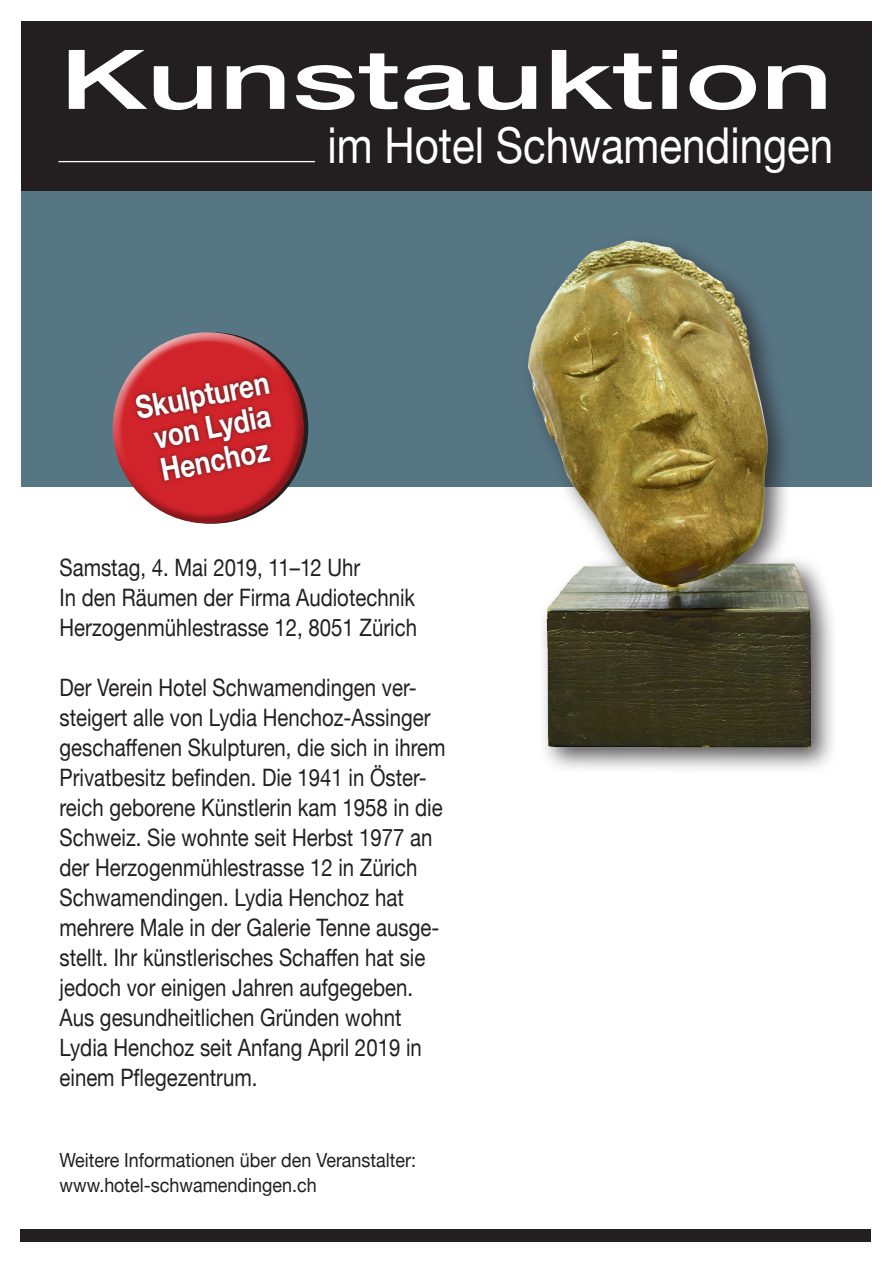
<style>
.page{position:relative;width:893px;height:1263px;background:#fff}
.page>*{position:absolute;margin:0;border:0;box-sizing:border-box;transform-origin:0 0}
.t1{font:500 82.5px "Helvetica Neue";color:#fff;scale:1.54 1}
.t2{font:49.5px "Helvetica Neue";color:#fff;scale:.85 1}
.t3{font:700 31.5px/33px "Helvetica Neue";color:#fff;text-align:center;scale:.83 1}
.t4{font:24px/30px "Helvetica Neue";color:#231f20;scale:.85 1}
.t5{font:19.5px/25.5px "Helvetica Neue";color:#231f20;scale:.92 1}
</style>
<div class="page">
<div style="left:21px;top:21px;width:851px;height:170px;background:#231f20"></div>
<hr style="left:58px;top:161px;width:257px;height:1px;background:#fff">
<div style="left:21px;top:191px;width:851px;height:296px;background:#577684"></div>
<div style="left:111px;top:330px;width:187px;height:149px;background:#fff;opacity:.75"></div>
<div style="left:116px;top:365px;width:188px;height:160px;background:#231f20;opacity:.4"></div>
<div style="left:132px;top:373px;width:144px;height:112px;background:#231f20;opacity:.75"></div>
<div style="left:21px;top:1229px;width:850px;height:13px;background:#231f20"></div>
<div style="left:519px;top:232px;width:319px;height:542px;background:#231f20;opacity:.75"></div>
<img style="left:519px;top:232px;width:319px;height:527px">
<h1 class="t1" style="left:59px;top:13px;width:504px">Kunstauktion</h1>
<h2 class="t2" style="left:327px;top:110px;width:597px">im Hotel Schwamendingen</h2>
<h3 class="t3" style="left:133px;top:392px;width:164px;rotate:-11deg">Skulpturen von Lydia<br>Henchoz</h3>
<p class="t4" style="left:60px;top:553px;width:422px">Samstag, 4. Mai 2019, 11–12 Uhr<br>In den Räumen der Firma Audiotechnik<br>Herzogenmühlestrasse 12, 8051 Zürich</p>
<p class="t4" style="left:60px;top:673px;width:456px">Der Verein Hotel Schwamendingen ver&shy;steigert alle von Lydia Henchoz-Assinger geschaffenen Skulpturen, die sich in ihrem Privatbesitz befinden. Die 1941 in Öster&shy;reich geborene Künstlerin kam 1958 in die Schweiz. Sie wohnte seit Herbst 1977 an der Herzogenmühlestrasse 12 in Zürich Schwamendingen. Lydia Henchoz hat mehrere Male in der Galerie Tenne ausge&shy;stellt. Ihr künstlerisches Schaffen hat sie jedoch vor einigen Jahren aufgegeben.<br>Aus gesundheitlichen Gründen wohnt Lydia Henchoz seit Anfang April 2019 in einem Pflegezentrum.</p>
<p class="t5" style="left:60px;top:1148px;width:389px">Weitere Informationen über den Veranstalter: www.hotel-schwamendingen.ch</p>
</div>
